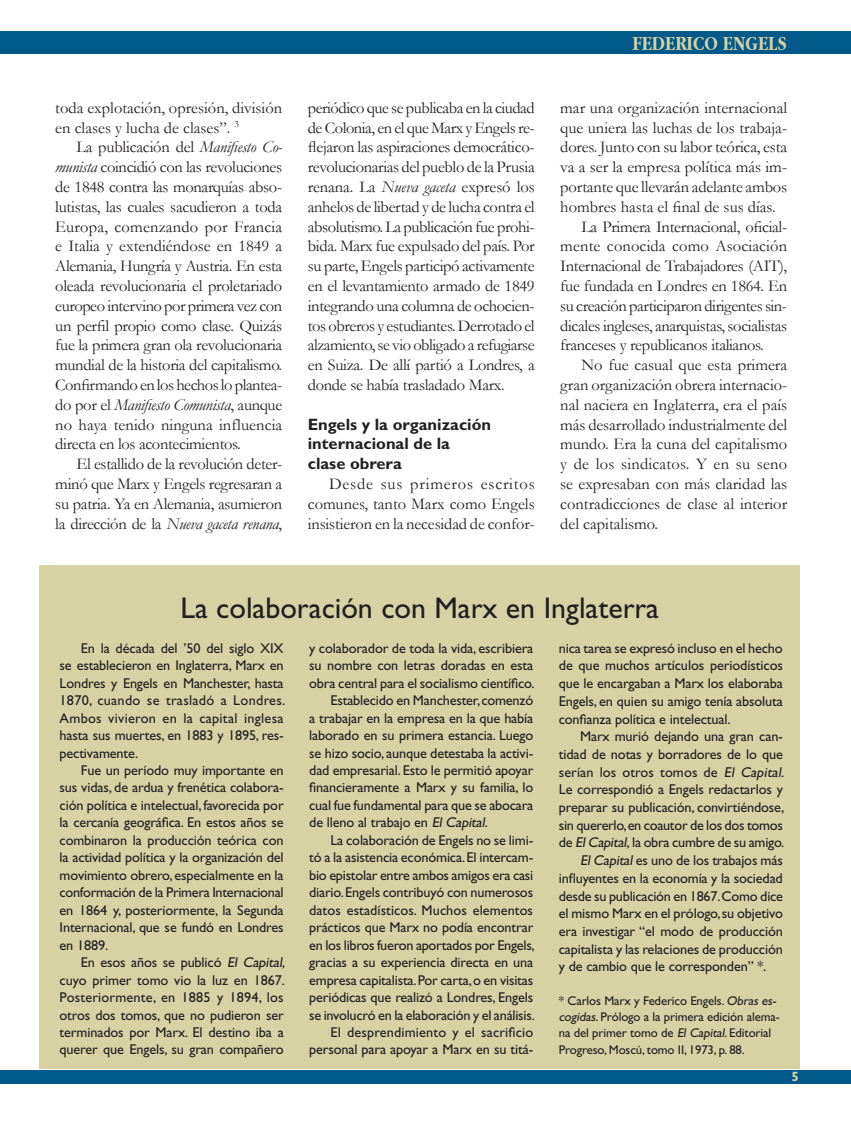
<style>
.page{position:relative;width:851px;height:1131px;background:#fff}
.page>*{position:absolute;margin:0;border:0;box-sizing:border-box;transform-origin:0 0}
.t1{font:30px "Gill Sans";color:#231f20}
.t2{font:700 21px "Apple Garamond";color:#d7d2a4}
.t3{font:16.5px/19.8px "Garamond";letter-spacing:-.005em;color:#231f20;text-align:justify}
.t4{font:700 16.5px/19.8px "Gill Sans";color:#231f20}
.t5{font:16.5px "Garamond";letter-spacing:-.025em;color:#231f20}
.t6{font:16.5px "Garamond";letter-spacing:.015em;color:#231f20}
.t7{font:14.25px/17.4px "Gill Sans";letter-spacing:-.01em;color:#231f20;text-align:justify}
.t8{font:14.25px "Gill Sans";letter-spacing:.01em;color:#231f20}
.t9{font:700 13.5px "Gill Sans";color:#d7d2a4}
.t10{font:12.75px/15.9px "Gill Sans";letter-spacing:-.01em;color:#231f20;text-align:justify}
.s1{font-style:italic}
</style>
<div class="page">
<div style="left:0;top:1070px;width:850px;height:13px;background:#005988"></div>
<div style="left:0;top:32px;width:850px;height:22px;background:#005988"></div>
<div style="left:40px;top:566px;width:759px;height:503px;background:#d7d2a4"></div>
<p class="t3" style="left:55px;top:97px;width:228px">toda explotación, opresión, división en clases y lucha de clases”. <sup>3</sup></p>
<p class="t3" style="left:55px;top:137px;width:228px;text-indent:21px">La publicación del <span class="s1">Manifiesto Co&shy;munista</span> coincidió con las revoluciones de 1848 contra las monarquías abso&shy;lutistas, las cuales sacudieron a toda Europa, comenzando por Francia e Italia y extendiéndose en 1849 a Alemania, Hungría y Austria. En esta oleada revolucionaria el proletariado europeo intervino por primera vez con un perfil propio como clase. Quizás fue la primera gran ola revolucionaria mundial de la historia del capitalismo.<br>Confirmando en los hechos lo plantea&shy;do por el <span class="s1">Manifiesto Comunista</span>, aunque no haya tenido ninguna influencia directa en los acontecimientos.</p>
<p class="t3" style="left:55px;top:454px;width:228px;text-indent:21px">El estallido de la revolución deter&shy;minó que Marx y Engels regresaran a su patria. Ya en Alemania, asumieron la dirección de la <span class="s1">Nueva gaceta renana</span>,</p>
<p class="t3" style="left:308px;top:97px;width:228px">periódico que se publicaba en la ciudad de Colonia, en el que Marx y Engels re&shy;flejaron las aspiraciones democrático&shy;revolucionarias del pueblo de la Prusia renana. La <span class="s1">Nueva gaceta</span> expresó los anhelos de libertad y de lucha contra el absolutismo. La publicación fue prohi&shy;bida. Marx fue expulsado del país. Por su parte, Engels participó activamente en el levantamiento armado de 1849 integrando una columna de ochocien&shy;tos obreros y estudiantes. Derrotado el alzamiento, se vio obligado a refugiarse en Suiza. De allí partió a Londres, a donde se había trasladado Marx.</p>
<p class="t4" style="left:308px;top:414px;width:185px">Engels y la organización internacional de la clase obrera</p>
<p class="t3" style="left:308px;top:474px;width:228px;text-indent:21px">Desde sus primeros escritos comunes, tanto Marx como Engels insistieron en la necesidad de confor-</p>
<h2 class="t2" style="left:632px;top:31px;width:156px">FEDERICO ENGELS</h2>
<p class="t3" style="left:560px;top:97px;width:228px">mar una organización internacional</p>
<p class="t3" style="left:560px;top:117px;width:228px">que uniera las luchas de los trabaja-</p>
<p class="t3" style="left:560px;top:137px;width:228px">dores. Junto con su labor teórica, esta</p>
<p class="t3" style="left:560px;top:157px;width:228px">va a ser la empresa política más im-</p>
<p class="t3" style="left:560px;top:177px;width:228px">portante que llevarán adelante ambos</p>
<p class="t3" style="left:560px;top:196px;width:217px">hombres hasta el final de sus días.</p>
<p class="t3" style="left:581px;top:216px;width:207px">La Primera Internacional, oficial-</p>
<p class="t3" style="left:560px;top:236px;width:228px">mente conocida como Asociación</p>
<p class="t3" style="left:560px;top:256px;width:228px">Internacional de Trabajadores (AIT),</p>
<p class="t3" style="left:560px;top:276px;width:228px">fue fundada en Londres en 1864. En</p>
<p class="t5" style="left:560px;top:295px;width:228px">su creación participaron dirigentes sin-</p>
<p class="t3" style="left:560px;top:315px;width:228px">dicales ingleses, anarquistas, socialistas</p>
<p class="t3" style="left:560px;top:335px;width:205px">franceses y republicanos italianos.</p>
<p class="t3" style="left:581px;top:355px;width:207px">No fue casual que esta primera</p>
<p class="t3" style="left:560px;top:375px;width:228px">gran organización obrera internacio-</p>
<p class="t3" style="left:560px;top:394px;width:228px">nal naciera en Inglaterra, era el país</p>
<p class="t3" style="left:560px;top:414px;width:228px">más desarrollado industrialmente del</p>
<p class="t3" style="left:560px;top:434px;width:228px">mundo. Era la cuna del capitalismo</p>
<p class="t6" style="left:560px;top:453px;width:228px">y de los sindicatos. Y en su seno</p>
<p class="t3" style="left:560px;top:474px;width:228px">se expresaban con más claridad las</p>
<p class="t3" style="left:560px;top:493px;width:228px">contradicciones de clase al interior</p>
<p class="t3" style="left:560px;top:513px;width:99px">del capitalismo.</p>
<h1 class="t1" style="left:180px;top:590px;width:480px">La colaboración con Marx en Inglaterra</h1>
<p class="t7" style="left:60px;top:639px;width:227px;text-indent:21px">En la década del ’50 del siglo XIX se establecieron en Inglaterra, Marx en Londres y Engels en Manchester, hasta 1870, cuando se trasladó a Londres.<br>Ambos vivieron en la capital inglesa hasta sus muertes, en 1883 y 1895, res&shy;pectivamente.</p>
<p class="t7" style="left:60px;top:762px;width:225px;text-indent:21px">Fue un período muy importante en sus vidas, de ardua y frenética colabora&shy;ción política e intelectual, favorecida por la cercanía geográfica. En estos años se combinaron la producción teórica con la actividad política y la organización del movimiento obrero, especialmente en la conformación de la Primera Internacional en 1864 y, posteriormente, la Segunda Internacional, que se fundó en Londres en 1889.</p>
<p class="t7" style="left:60px;top:954px;width:229px;text-align:left;text-indent:21px">En esos años se publicó <span class="s1">El Capital, </span>cuyo primer tomo vio la luz en 1867.<br>Posteriormente, en 1885 y 1894, los otros dos tomos, que no pudieron ser terminados por Marx. El destino iba a querer que Engels, su gran compañero</p>
<p class="t7" style="left:309px;top:639px;width:225px">y colaborador de toda la vida, escribiera</p>
<p class="t7" style="left:309px;top:657px;width:225px">su nombre con letras doradas en esta</p>
<p class="t7" style="left:309px;top:674px;width:227px">obra central para el socialismo científico.</p>
<p class="t7" style="left:330px;top:692px;width:204px">Establecido en Manchester, comenzó</p>
<p class="t7" style="left:309px;top:709px;width:225px">a trabajar en la empresa en la que había</p>
<p class="t7" style="left:309px;top:727px;width:225px">laborado en su primera estancia. Luego</p>
<p class="t7" style="left:309px;top:744px;width:225px">se hizo socio, aunque detestaba la activi-</p>
<p class="t7" style="left:309px;top:762px;width:225px">dad empresarial. Esto le permitió apoyar</p>
<p class="t7" style="left:309px;top:779px;width:225px">financieramente a Marx y su familia, lo</p>
<p class="t7" style="left:309px;top:797px;width:225px">cual fue fundamental para que se abocara</p>
<p class="t7" style="left:309px;top:814px;width:180px">de lleno al trabajo en <span class="s1">El Capital</span>.</p>
<p class="t7" style="left:330px;top:831px;width:204px">La colaboración de Engels no se limi-</p>
<p class="t7" style="left:309px;top:849px;width:225px">tó a la asistencia económica. El intercam-</p>
<p class="t7" style="left:309px;top:866px;width:225px">bio epistolar entre ambos amigos era casi</p>
<p class="t7" style="left:309px;top:884px;width:225px">diario. Engels contribuyó con numerosos</p>
<p class="t7" style="left:309px;top:901px;width:225px">datos estadísticos. Muchos elementos</p>
<p class="t7" style="left:309px;top:919px;width:225px">prácticos que Marx no podía encontrar</p>
<p class="t7" style="left:309px;top:936px;width:227px">en los libros fueron aportados por Engels,</p>
<p class="t7" style="left:309px;top:954px;width:225px">gracias a su experiencia directa en una</p>
<p class="t7" style="left:309px;top:971px;width:225px">empresa capitalista. Por carta, o en visitas</p>
<p class="t7" style="left:309px;top:989px;width:225px">periódicas que realizó a Londres, Engels</p>
<p class="t7" style="left:309px;top:1006px;width:227px">se involucró en la elaboración y el análisis.</p>
<p class="t8" style="left:330px;top:1024px;width:204px">El desprendimiento y el sacrificio</p>
<p class="t7" style="left:309px;top:1041px;width:225px">personal para apoyar a Marx en su titá-</p>
<p class="t7" style="left:558px;top:639px;width:225px">nica tarea se expresó incluso en el hecho de que muchos artículos periodísticos que le encargaban a Marx los elaboraba Engels, en quien su amigo tenía absoluta confianza política e intelectual.</p>
<p class="t7" style="left:580px;top:728px;width:204px">Marx murió dejando una gran can-</p>
<p class="t7" style="left:558px;top:745px;width:225px">tidad de notas y borradores de lo que</p>
<p class="t7" style="left:558px;top:763px;width:227px">serían los otros tomos de <span class="s1">El Capital</span>.</p>
<p class="t7" style="left:558px;top:781px;width:225px">Le correspondió a Engels redactarlos y</p>
<p class="t7" style="left:558px;top:799px;width:227px">preparar su publicación, convirtiéndose,</p>
<p class="t7" style="left:558px;top:816px;width:225px">sin quererlo, en coautor de los dos tomos</p>
<p class="t7" style="left:558px;top:834px;width:227px">de <span class="s1">ElCapital,</span>la obra cumbre de su amigo.</p>
<p class="t7" style="left:580px;top:852px;width:204px"><span class="s1">ElCapital</span>es uno de los trabajos más</p>
<p class="t7" style="left:558px;top:869px;width:225px">influyentes en la economía y la sociedad</p>
<p class="t7" style="left:558px;top:887px;width:226px">desde su publicación en 1867. Como dice</p>
<p class="t7" style="left:558px;top:905px;width:225px">el mismo Marx en el prólogo, su objetivo</p>
<p class="t7" style="left:558px;top:923px;width:225px">era investigar “el modo de producción</p>
<p class="t7" style="left:558px;top:940px;width:225px">capitalista y las relaciones de producción</p>
<p class="t7" style="left:558px;top:958px;width:209px">y de cambio que le corresponden” *.</p>
<p class="t10" style="left:558px;top:993px;width:223px">* Carlos Marx y Federico Engels. <span class="s1">Obras es&shy;cogidas</span>. Prólogo a la primera edición alema&shy;na del primer tomo de <span class="s1">El Capital</span>. Editorial</p>
<p class="t10" style="left:558px;top:1042px;width:187px">Progreso, Moscú, tomo II, 1973, p. 88.</p>
<p class="t9" style="left:791px;top:1069px;width:9px">5</p>
</div>
